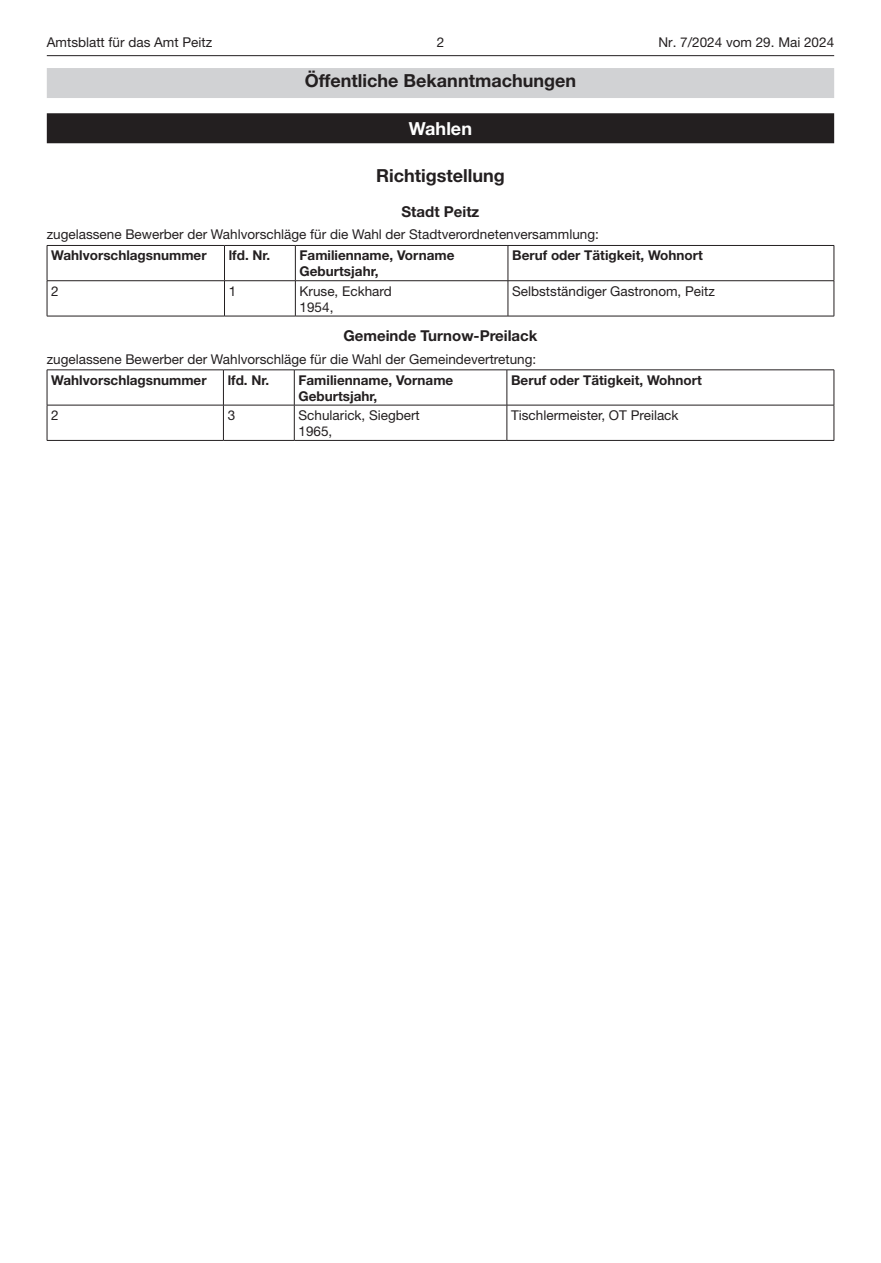
<style>
.page{position:relative;width:881px;height:1263px;background:#fff}
.page>*{position:absolute;margin:0;border:0;box-sizing:border-box;transform-origin:0 0}
.t1{font:700 18px "Helvetica Neue LT";color:#231f20}
.t2{font:700 18px "Helvetica Neue LT";color:#fff}
.t3{font:700 15px "Helvetica Neue LT";color:#231f20}
.t4{font:13.5px/16.2px "Helvetica Neue LT";color:#231f20}
.t5{font:700 13.5px/16.2px "Helvetica Neue LT";color:#231f20}
</style>
<div class="page">
<hr style="left:47px;top:55px;width:786px;height:1px;background:#231f20">
<div style="left:47px;top:68px;width:786px;height:30px;background:#d1d2d4"></div>
<div style="left:47px;top:113px;width:786px;height:30px;background:#231f20"></div>
<hr style="left:47px;top:245px;width:177px;height:1px;background:#231f20">
<hr style="left:47px;top:246px;width:1px;height:34px;background:#231f20">
<hr style="left:224px;top:245px;width:71px;height:1px;background:#231f20">
<hr style="left:224px;top:246px;width:1px;height:34px;background:#231f20">
<hr style="left:295px;top:245px;width:212px;height:1px;background:#231f20">
<hr style="left:295px;top:246px;width:1px;height:34px;background:#231f20">
<hr style="left:507px;top:245px;width:326px;height:1px;background:#231f20">
<hr style="left:507px;top:246px;width:1px;height:34px;background:#231f20">
<hr style="left:833px;top:246px;width:1px;height:34px;background:#231f20">
<hr style="left:47px;top:280px;width:177px;height:1px;background:#231f20">
<hr style="left:47px;top:281px;width:1px;height:35px;background:#231f20">
<hr style="left:224px;top:280px;width:71px;height:1px;background:#231f20">
<hr style="left:224px;top:281px;width:1px;height:35px;background:#231f20">
<hr style="left:295px;top:280px;width:212px;height:1px;background:#231f20">
<hr style="left:295px;top:281px;width:1px;height:35px;background:#231f20">
<hr style="left:507px;top:280px;width:326px;height:1px;background:#231f20">
<hr style="left:507px;top:281px;width:1px;height:35px;background:#231f20">
<hr style="left:833px;top:281px;width:1px;height:35px;background:#231f20">
<hr style="left:47px;top:316px;width:177px;height:1px;background:#231f20">
<hr style="left:224px;top:316px;width:71px;height:1px;background:#231f20">
<hr style="left:295px;top:316px;width:212px;height:1px;background:#231f20">
<hr style="left:507px;top:316px;width:326px;height:1px;background:#231f20">
<hr style="left:47px;top:370px;width:176px;height:1px;background:#231f20">
<hr style="left:47px;top:370px;width:1px;height:35px;background:#231f20">
<hr style="left:223px;top:370px;width:71px;height:1px;background:#231f20">
<hr style="left:223px;top:370px;width:1px;height:35px;background:#231f20">
<hr style="left:294px;top:370px;width:212px;height:1px;background:#231f20">
<hr style="left:294px;top:370px;width:1px;height:35px;background:#231f20">
<hr style="left:506px;top:370px;width:327px;height:1px;background:#231f20">
<hr style="left:506px;top:370px;width:1px;height:35px;background:#231f20">
<hr style="left:833px;top:370px;width:1px;height:35px;background:#231f20">
<hr style="left:47px;top:405px;width:176px;height:1px;background:#231f20">
<hr style="left:47px;top:405px;width:1px;height:35px;background:#231f20">
<hr style="left:223px;top:405px;width:71px;height:1px;background:#231f20">
<hr style="left:223px;top:405px;width:1px;height:35px;background:#231f20">
<hr style="left:294px;top:405px;width:212px;height:1px;background:#231f20">
<hr style="left:294px;top:405px;width:1px;height:35px;background:#231f20">
<hr style="left:506px;top:405px;width:327px;height:1px;background:#231f20">
<hr style="left:506px;top:405px;width:1px;height:35px;background:#231f20">
<hr style="left:833px;top:405px;width:1px;height:35px;background:#231f20">
<hr style="left:47px;top:440px;width:176px;height:1px;background:#231f20">
<hr style="left:223px;top:440px;width:71px;height:1px;background:#231f20">
<hr style="left:294px;top:440px;width:212px;height:1px;background:#231f20">
<hr style="left:506px;top:440px;width:327px;height:1px;background:#231f20">
<p class="t4" style="left:47px;top:34px;width:167px">Amtsblatt für das Amt Peitz</p>
<p class="t4" style="left:436px;top:34px;width:9px">2</p>
<p class="t4" style="left:658px;top:34px;width:177px">Nr. 7/2024 vom 29. Mai 2024</p>
<h1 class="t1" style="left:305px;top:70px;width:272px">Öffentliche Bekanntmachungen</h1>
<h1 class="t2" style="left:409px;top:117px;width:64px">Wahlen</h1>
<h1 class="t1" style="left:376px;top:164px;width:130px">Richtigstellung</h1>
<p class="t3" style="left:401px;top:202px;width:79px">Stadt Peitz</p>
<p class="t4" style="left:47px;top:226px;width:553px">zugelassene Bewerber der Wahlvorschläge für die Wahl der Stadtverordnetenversammlung:</p>
<p class="t5" style="left:51px;top:247px;width:157px">Wahlvorschlagsnummer</p>
<p class="t5" style="left:229px;top:247px;width:43px">lfd. Nr.</p>
<p class="t5" style="left:299px;top:247px;width:156px">Familienname, Vorname<br>Geburtsjahr,</p>
<p class="t5" style="left:512px;top:247px;width:192px">Beruf oder Tätigkeit, Wohnort</p>
<p class="t4" style="left:51px;top:282px;width:9px">2</p>
<p class="t4" style="left:229px;top:282px;width:9px">1</p>
<p class="t4" style="left:299px;top:282px;width:94px">Kruse, Eckhard<br>1954,</p>
<p class="t4" style="left:512px;top:282px;width:204px">Selbstständiger Gastronom, Peitz</p>
<p class="t3" style="left:343px;top:326px;width:195px">Gemeinde Turnow-Preilack</p>
<p class="t4" style="left:47px;top:350px;width:491px">zugelassene Bewerber der Wahlvorschläge für die Wahl der Gemeindevertretung:</p>
<p class="t5" style="left:51px;top:371px;width:157px">Wahlvorschlagsnummer</p>
<p class="t5" style="left:227px;top:371px;width:43px">lfd. Nr.</p>
<p class="t5" style="left:298px;top:371px;width:156px">Familienname, Vorname<br>Geburtsjahr,</p>
<p class="t5" style="left:511px;top:371px;width:192px">Beruf oder Tätigkeit, Wohnort</p>
<p class="t4" style="left:51px;top:407px;width:9px">2</p>
<p class="t4" style="left:227px;top:407px;width:9px">3</p>
<p class="t4" style="left:298px;top:407px;width:123px">Schularick, Siegbert<br>1965,</p>
<p class="t4" style="left:511px;top:407px;width:169px">Tischlermeister, OT Preilack</p>
</div>
